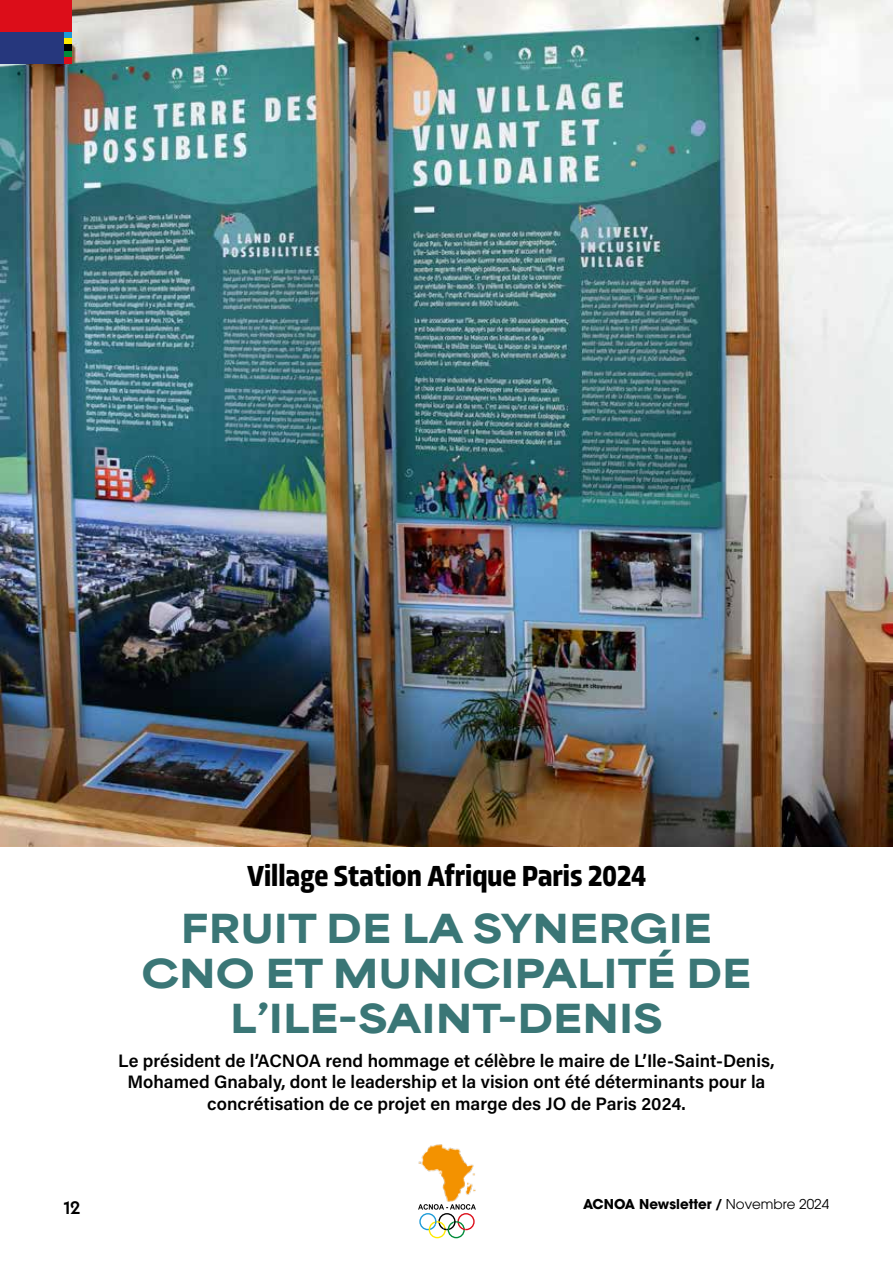
<style>
.page{position:relative;width:893px;height:1263px;background:#fff}
.page>*{position:absolute;margin:0;border:0;box-sizing:border-box;transform-origin:0 0}
.t1{font:100 37.5px/45px "Area Variable";color:#3a7676;text-align:center}
.t2{font:100 extra-condensed 30px "Allotrope Variable";color:#000}
.t3{font:19.5px "Paris 2024 Variable Regular";color:#000}
.t4{font:18px/21.6px "Acumin Variable Concept";color:#000;text-align:center}
.t5{font:700 13.5px "ITC Avant Garde Std";color:#000}
.s1{font-weight:600}
.s2{font-weight:400}
</style>
<div class="page">
<img style="left:418px;top:1144px;width:58px;height:57px">
<svg style="left:418px;top:1204px;width:58px;height:35px"></svg>
<img style="left:0;top:0;width:893px;height:846px">
<div style="left:0;top:31px;width:64px;height:33px;background:#26377d"></div>
<div style="left:64px;top:31px;width:7px;height:7px;background:#1d9bd7"></div>
<div style="left:64px;top:38px;width:7px;height:6px;background:#ffea00"></div>
<div style="left:64px;top:44px;width:7px;height:7px;background:#000"></div>
<div style="left:64px;top:51px;width:7px;height:6px;background:#008b39"></div>
<div style="left:64px;top:57px;width:7px;height:7px;background:#dc0d19"></div>
<div style="left:0;top:0;width:71px;height:31px;background:#dc0d19"></div>
<h2 class="t2" style="left:247px;top:858px;width:400px">Village Station Afrique Paris 2024</h2>
<h1 class="t1" style="left:142px;top:901px;width:611px">FRUIT DE LA SYNERGIE<br>CNO ET MUNICIPALITÉ DE<br>L’ILE-SAINT-DENIS</h1>
<p class="t4" style="left:118px;top:1049px;width:658px">Le président de l’ACNOA rend hommage et célèbre le maire de L’Ile-Saint-Denis,<br>Mohamed Gnabaly, dont le leadership et la vision ont été déterminants pour la concrétisation de ce projet en marge des JO de Paris 2024.</p>
<p class="t3" style="left:64px;top:1195px;width:18px">12</p>
<p class="t5" style="left:583px;top:1195px;width:248px">ACNOA Newsletter <span class="s1">/</span> <span class="s2">Novembre 2024</span></p>
</div>
